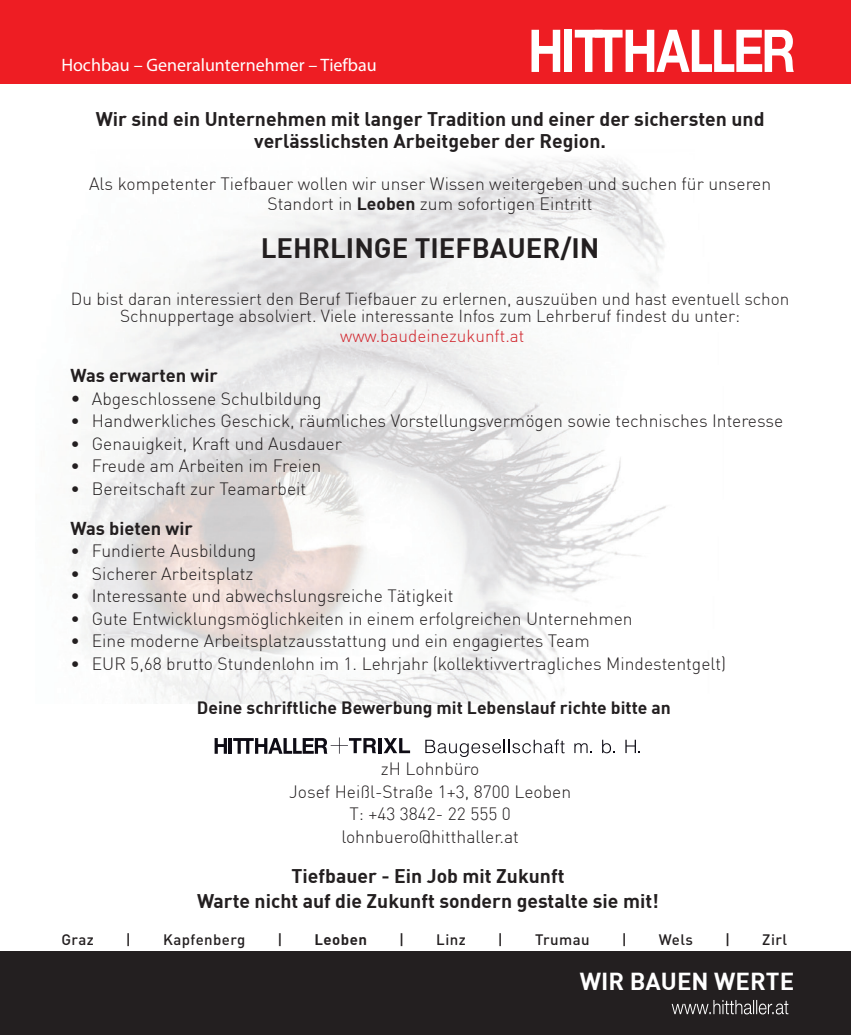
<style>
.page{position:relative;width:851px;height:1035px;background:#fff}
.page>*{position:absolute;margin:0;border:0;box-sizing:border-box;transform-origin:0 0}
.t1{font:700 27.5px "DIN";color:#231f20}
.t2{font:700 24px "DIN";color:#fff}
.t3{font:700 19.5px/22.5px "DIN";color:#231f20;text-align:center}
.t4{font:700 18.25px "DIN";color:#231f20}
.t5{font:18px "Myriad Pro";color:#fff}
.t6{font:300 17.5px/20px "DIN";color:#231f20;text-align:center}
.t7{font:700 17.5px "DIN";color:#231f20}
.t8{font:300 17px/17.5px "DIN";color:#231f20;text-align:center}
.t9{font:300 17px "DIN";color:#d1232a}
.t10{font:500 15px "DIN";letter-spacing:.03em;color:#231f20}
.t11{font:700 15px "DIN";letter-spacing:.03em;color:#231f20}
.s1{font-weight:700}
.s2{font-size:18.75px}
</style>
<div class="page">
<img style="left:71px;top:159px;width:595px;height:544px">
<div style="left:0;top:0;width:850px;height:84px;background:#ee1d23"></div>
<svg style="left:531px;top:30px;width:29px;height:42px"></svg>
<div style="left:564px;top:30px;width:7px;height:42px;background:#fff"></div>
<svg style="left:574px;top:30px;width:219px;height:42px"></svg>
<div style="left:0;top:951px;width:850px;height:84px;background:#231f20"></div>
<svg style="left:671px;top:1000px;width:117px;height:14px"></svg>
<svg style="left:214px;top:738px;width:13px;height:16px"></svg>
<hr style="left:229px;top:738px;width:3px;height:16px;background:#0e0c15">
<hr style="left:378px;top:738px;width:4px;height:15px;background:#0e0c15">
<svg style="left:383px;top:738px;width:27px;height:15px"></svg>
<svg style="left:233px;top:737px;width:143px;height:17px"></svg>
<svg style="left:574px;top:743px;width:17px;height:10px"></svg>
<svg style="left:625px;top:739px;width:15px;height:14px"></svg>
<svg style="left:602px;top:739px;width:12px;height:14px"></svg>
<svg style="left:425px;top:739px;width:139px;height:17px"></svg>
<p class="t5" style="left:61px;top:53px;width:317px">Hochbau – Generalunternehmer – Tiefbau</p>
<p class="t3" style="left:96px;top:107px;width:670px">Wir sind ein Unternehmen mit langer Tradition und einer der sichersten und verlässlichsten Arbeitgeber der Region.</p>
<p class="t6" style="left:89px;top:173px;width:683px">Als kompetenter Tiefbauer wollen wir unser Wissen weitergeben und suchen für unseren<br>Standort in <span class="s1">Leoben</span> zum sofortigen Eintritt</p>
<p class="t1" style="left:261px;top:230px;width:340px">LEHRLINGE TIEFBAUER/IN</p>
<p class="t8" style="left:71px;top:290px;width:720px">Du bist daran interessiert den Beruf Tiefbauer zu erlernen, auszuüben und hast eventuell schon<br>Schnuppertage absolviert. Viele interessante Infos zum Lehrberuf findest du unter:</p>
<p class="t9" style="left:340px;top:325px;width:186px">www.baudeinezukunft.at</p>
<p class="t4" style="left:71px;top:364px;width:149px">Was erwarten wir</p>
<p class="t6" style="left:71px;top:388px;width:252px"><span class="s2">•</span> Abgeschlossene Schulbildung</p>
<p class="t6" style="left:71px;top:411px;width:714px">• Handwerkliches Geschick, räumliches Vorstellungsvermögen sowie technisches Interesse</p>
<p class="t6" style="left:71px;top:433px;width:273px">• Genauigkeit, Kraft und Ausdauer</p>
<p class="t6" style="left:71px;top:456px;width:252px">• Freude am Arbeiten im Freien</p>
<p class="t6" style="left:71px;top:478px;width:237px">• Bereitschaft zur Teamarbeit</p>
<p class="t4" style="left:71px;top:516px;width:124px">Was bieten wir</p>
<p class="t6" style="left:71px;top:541px;width:187px">• Fundierte Ausbildung</p>
<p class="t6" style="left:71px;top:563px;width:184px">• Sicherer Arbeitsplatz</p>
<p class="t6" style="left:71px;top:586px;width:384px">• Interessante und abwechslungsreiche Tätigkeit</p>
<p class="t6" style="left:71px;top:608px;width:563px">• Gute Entwicklungsmöglichkeiten in einem erfolgreichen Unternehmen</p>
<p class="t6" style="left:71px;top:631px;width:520px">• Eine moderne Arbeitsplatzausstattung und ein engagiertes Team</p>
<p class="t6" style="left:71px;top:653px;width:657px">• EUR 5,68 brutto Stundenlohn im 1. Lehrjahr (kollektivvertragliches Mindestentgelt)</p>
<p class="t7" style="left:197px;top:696px;width:475px">Deine schriftliche Bewerbung mit Lebenslauf richte bitte an</p>
<p class="t6" style="left:381px;top:759px;width:100px">zH Lohnbüro</p>
<p class="t6" style="left:289px;top:781px;width:283px">Josef Heißl-Straße 1+3, 8700 Leoben</p>
<p class="t6" style="left:349px;top:804px;width:163px">T: +43 3842- 22 555 0</p>
<p class="t6" style="left:341px;top:826px;width:179px">lohnbuero@hitthaller.at</p>
<p class="t3" style="left:291px;top:863px;width:274px">Tiefbauer - Ein Job mit Zukunft</p>
<p class="t3" style="left:197px;top:888px;width:463px">Warte nicht auf die Zukunft sondern gestalte sie mit!</p>
<p class="t10" style="left:61px;top:930px;width:34px">Graz</p>
<p class="t10" style="left:126px;top:930px;width:7px">|</p>
<p class="t10" style="left:163px;top:930px;width:84px">Kapfenberg</p>
<p class="t10" style="left:277px;top:930px;width:7px">|</p>
<p class="t11" style="left:314px;top:930px;width:54px">Leoben</p>
<p class="t10" style="left:399px;top:930px;width:7px">|</p>
<p class="t10" style="left:436px;top:930px;width:31px">Linz</p>
<p class="t10" style="left:498px;top:930px;width:7px">|</p>
<p class="t10" style="left:535px;top:930px;width:56px">Trumau</p>
<p class="t10" style="left:621px;top:930px;width:7px">|</p>
<p class="t10" style="left:659px;top:930px;width:36px">Wels</p>
<p class="t10" style="left:725px;top:930px;width:7px">|</p>
<p class="t10" style="left:762px;top:930px;width:26px">Zirl</p>
<p class="t2" style="left:579px;top:966px;width:216px">WIR BAUEN WERTE</p>
</div>
